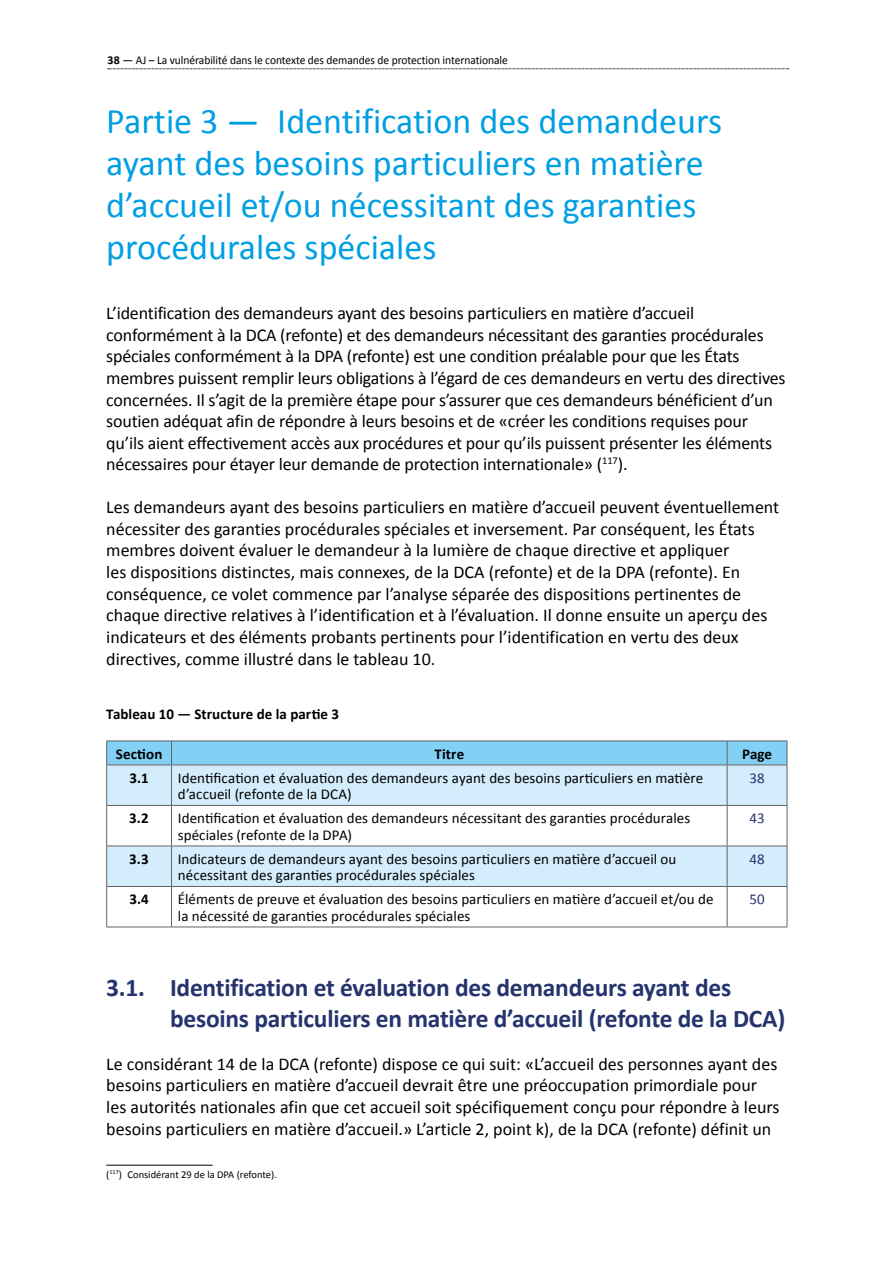
<style>
.page{position:relative;width:893px;height:1263px;background:#fff}
.page>*{position:absolute;margin:0;border:0;box-sizing:border-box;transform-origin:0 0}
.title_1_nn{font:36px/42px "Calibri";color:#009fe3}
.title_2_nn{font:700 25.5px/30.6px "Calibri";letter-spacing:-.01em;color:#25346d}
.body{font:18px/21.6px "Calibri";letter-spacing:-.01em;color:#000}
.table_body{font:15px/16.5px "Calibri";letter-spacing:.005em;color:#000}
.table_Title{font:700 15px "Calibri";letter-spacing:.005em;color:#000}
.table_header_center{font:700 15px "Calibri";letter-spacing:.005em;color:#000}
.table_body-2{font:700 15px "Calibri";color:#000}
.table_body-3{font:15px "Calibri";letter-spacing:.005em;color:#25346d}
.t1{font:12px "Calibri";letter-spacing:-.005em;color:#000}
.footnotes{font:10.5px "Calibri";color:#000}
.s1{font-weight:700}
</style>
<div class="page">
<svg style="left:108px;top:69px;width:681px;height:1px"></svg>
<svg style="left:107px;top:765px;width:680px;height:121px;fill:#d4edfc"></svg>
<hr style="left:171px;top:765px;width:1px;height:40px;background:#646363">
<hr style="left:727px;top:765px;width:1px;height:40px;background:#646363">
<hr style="left:106px;top:805px;width:65px;height:1px;background:#646363">
<hr style="left:171px;top:805px;width:556px;height:1px;background:#646363">
<hr style="left:171px;top:806px;width:1px;height:39px;background:#646363">
<hr style="left:727px;top:805px;width:60px;height:1px;background:#646363">
<hr style="left:727px;top:806px;width:1px;height:39px;background:#646363">
<hr style="left:106px;top:845px;width:65px;height:1px;background:#646363">
<hr style="left:171px;top:845px;width:556px;height:1px;background:#646363">
<hr style="left:171px;top:846px;width:1px;height:40px;background:#646363">
<hr style="left:727px;top:845px;width:60px;height:1px;background:#646363">
<hr style="left:727px;top:846px;width:1px;height:40px;background:#646363">
<hr style="left:106px;top:886px;width:65px;height:1px;background:#646363">
<hr style="left:171px;top:886px;width:556px;height:1px;background:#646363">
<hr style="left:171px;top:887px;width:1px;height:39px;background:#646363">
<hr style="left:727px;top:886px;width:60px;height:1px;background:#646363">
<hr style="left:727px;top:887px;width:1px;height:39px;background:#646363">
<hr style="left:787px;top:765px;width:1px;height:40px;background:#646363">
<hr style="left:787px;top:806px;width:1px;height:39px;background:#646363">
<hr style="left:787px;top:846px;width:1px;height:40px;background:#646363">
<hr style="left:787px;top:887px;width:1px;height:39px;background:#646363">
<hr style="left:171px;top:926px;width:556px;height:1px;background:#646363">
<hr style="left:727px;top:926px;width:60px;height:1px;background:#646363">
<hr style="left:106px;top:740px;width:65px;height:1px;background:#646363">
<hr style="left:171px;top:740px;width:556px;height:1px;background:#646363">
<hr style="left:727px;top:740px;width:60px;height:1px;background:#646363">
<div style="left:106px;top:741px;width:682px;height:24px;background:#83d0f5"></div>
<hr style="left:106px;top:764px;width:65px;height:1px;background:#646363">
<hr style="left:171px;top:764px;width:556px;height:1px;background:#646363">
<hr style="left:727px;top:764px;width:60px;height:1px;background:#646363">
<hr style="left:106px;top:765px;width:1px;height:40px;background:#646363">
<hr style="left:106px;top:806px;width:1px;height:39px;background:#646363">
<hr style="left:106px;top:846px;width:1px;height:40px;background:#646363">
<hr style="left:106px;top:887px;width:1px;height:39px;background:#646363">
<hr style="left:106px;top:926px;width:65px;height:1px;background:#646363">
<hr style="left:106px;top:1165px;width:107px;height:1px;background:#000">
<p class="t1" style="left:108px;top:53px;width:402px"><span class="s1">38</span> — AJ – La vulnérabilité dans le contexte des demandes de protection internationale</p>
<h1 class="title_1_nn" style="left:106px;top:100px;width:617px">Partie 3 — Identification des demandeurs ayant des besoins particuliers en matière d’accueil et/ou nécessitant des garanties procédurales spéciales</h1>
<p class="body" style="left:106px;top:302px;width:681px">L’identification des demandeurs ayant des besoins particuliers en matière d’accueil conformément à la DCA (refonte) et des demandeurs nécessitant des garanties procédurales spéciales conformément à la DPA (refonte) est une condition préalable pour que les États membres puissent remplir leurs obligations à l’égard de ces demandeurs en vertu des directives concernées. Il s’agit de la première étape pour s’assurer que ces demandeurs bénéficient d’un soutien adéquat afin de répondre à leurs besoins et de «créer les conditions requises pour qu’ils aient effectivement accès aux procédures et pour qu’ils puissent présenter les éléments nécessaires pour étayer leur demande de protection internationale» (<sup>117</sup>).</p>
<p class="body" style="left:106px;top:497px;width:674px">Les demandeurs ayant des besoins particuliers en matière d’accueil peuvent éventuellement nécessiter des garanties procédurales spéciales et inversement. Par conséquent, les États membres doivent évaluer le demandeur à la lumière de chaque directive et appliquer<br>les dispositions distinctes, mais connexes, de la DCA (refonte) et de la DPA (refonte). En conséquence, ce volet commence par l’analyse séparée des dispositions pertinentes de chaque directive relatives à l’identification et à l’évaluation. Il donne ensuite un aperçu des indicateurs et des éléments probants pertinents pour l’identification en vertu des deux directives, comme illustré dans le tableau 10.</p>
<p class="table_Title" style="left:106px;top:705px;width:234px">Tableau 10 — Structure de la partie 3</p>
<p class="table_header_center" style="left:116px;top:744px;width:48px">Section</p>
<p class="table_header_center" style="left:434px;top:744px;width:31px">Titre</p>
<p class="table_header_center" style="left:742px;top:744px;width:32px">Page</p>
<p class="table_body-2" style="left:129px;top:768px;width:21px">3.1</p>
<p class="table_body" style="left:178px;top:769px;width:527px">Identification et évaluation des demandeurs ayant des besoins particuliers en matière d’accueil (refonte de la DCA)</p>
<p class="table_body-3" style="left:749px;top:768px;width:17px">38</p>
<p class="table_body-2" style="left:129px;top:808px;width:21px">3.2</p>
<p class="table_body" style="left:178px;top:810px;width:514px">Identification et évaluation des demandeurs nécessitant des garanties procédurales spéciales (refonte de la DPA)</p>
<p class="table_body-3" style="left:749px;top:809px;width:17px">43</p>
<p class="table_body-2" style="left:129px;top:849px;width:21px">3.3</p>
<p class="table_body" style="left:178px;top:850px;width:500px">Indicateurs de demandeurs ayant des besoins particuliers en matière d’accueil ou nécessitant des garanties procédurales spéciales</p>
<p class="table_body-3" style="left:749px;top:849px;width:17px">48</p>
<p class="table_body-2" style="left:129px;top:889px;width:21px">3.4</p>
<p class="table_body" style="left:178px;top:891px;width:537px">Éléments de preuve et évaluation des besoins particuliers en matière d’accueil et/ou de la nécessité de garanties procédurales spéciales</p>
<p class="table_body-3" style="left:749px;top:890px;width:17px">50</p>
<h2 class="title_2_nn" style="left:170px;top:972px;width:617px;text-indent:-64px">3.1. Identification et évaluation des demandeurs ayant des besoins particuliers en matière d’accueil (refonte de la DCA)</h2>
<p class="body" style="left:106px;top:1053px;width:675px">Le considérant 14 de la DCA (refonte) dispose ce qui suit: «L’accueil des personnes ayant des besoins particuliers en matière d’accueil devrait être une préoccupation primordiale pour les autorités nationales afin que cet accueil soit spécifiquement conçu pour répondre à leurs besoins particuliers en matière d’accueil.» L’article 2, point k), de la DCA (refonte) définit un</p>
<p class="footnotes" style="left:106px;top:1168px;width:172px">(<sup>117</sup>) Considérant 29 de la DPA (refonte).</p>
</div>
